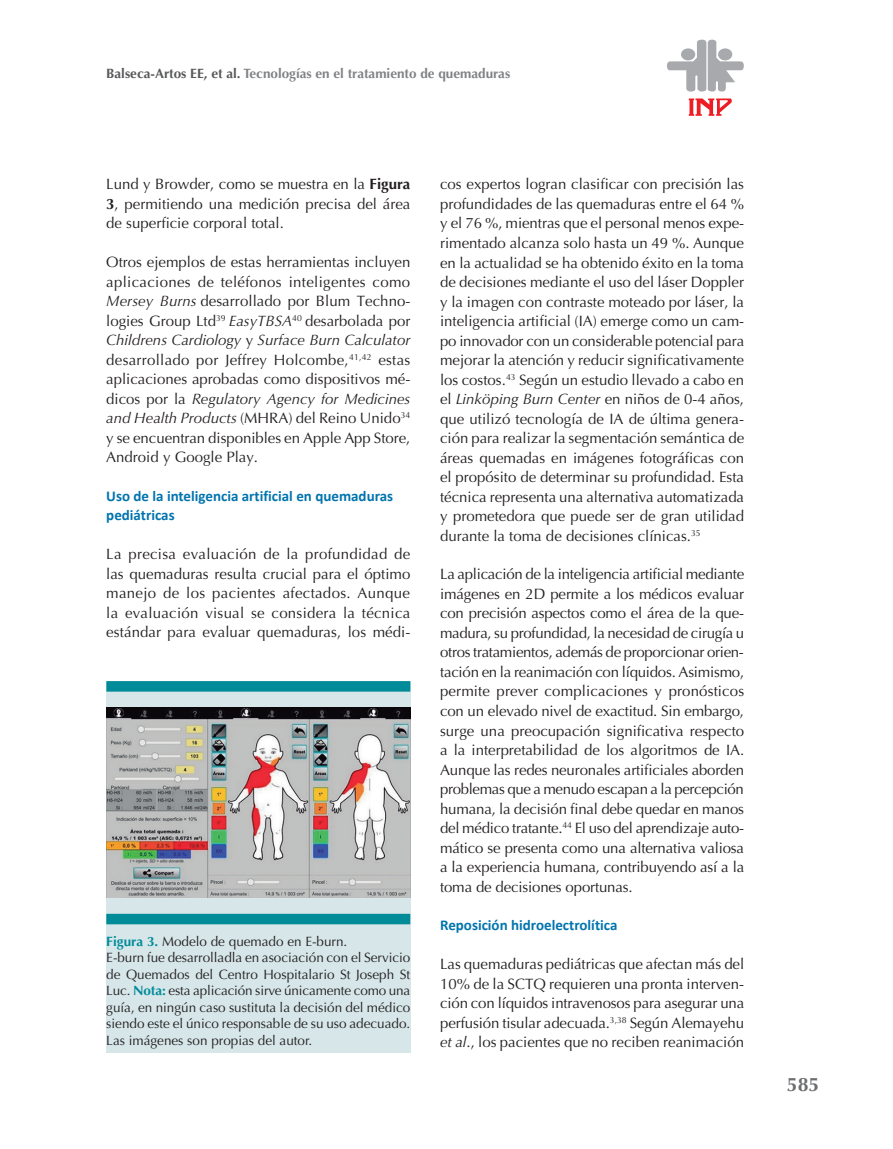
<style>
.page{position:relative;width:893px;height:1149px;background:#fff}
.page>*{position:absolute;margin:0;border:0;box-sizing:border-box;transform-origin:0 0}
.t1{font:700 19.5px "Optima";color:#6c6d70}
.t2{font:15px/19.5px "Optima";color:#231f20;text-align:justify}
.t3{font:700 15px/19.5px "Calibri";color:#0074ae}
.t4{font:13.5px/16.5px "Optima";color:#231f20}
.t5{font:700 13.5px "Optima";color:#808285}
.s1{color:#57585a}
.s2{font-weight:700}
.s3{font-style:italic}
.s4{font-weight:700;color:#008b9a}
</style>
<div class="page">
<svg style="left:689px;top:98px;width:43px;height:18px"></svg>
<svg style="left:667px;top:39px;width:77px;height:53px"></svg>
<div style="left:718px;top:48px;width:14px;height:12px;background:#a8a9ad;border-radius:50%"></div>
<div style="left:106px;top:681px;width:304px;height:371px;background:#d6e6e9"></div>
<div style="left:106px;top:681px;width:304px;height:10px;background:#008b98"></div>
<div style="left:106px;top:913px;width:304px;height:11px;background:#008b98"></div>
<img style="left:106px;top:707px;width:304px;height:190px">
<p class="t5" style="left:106px;top:66px;width:405px"><span class="s1">Balseca-Artos EE, et al.</span> Tecnologías en el tratamiento de quemaduras</p>
<p class="t2" style="left:106px;top:175px;width:306px">Lund y Browder, como se muestra en la <span class="s2">Figura 3</span>, permitiendo una medición precisa del área de superficie corporal total.</p>
<p class="t2" style="left:106px;top:252px;width:306px">Otros ejemplos de estas herramientas incluyen aplicaciones de teléfonos inteligentes como <span class="s3">Mersey Burns</span> desarrollado por Blum Techno&shy;logies Group Ltd<sup>39</sup> <span class="s3">EasyTBSA</span><sup>40</sup> desarbolada por <span class="s3">Childrens Cardiology</span> y <span class="s3">Surface Burn Calculator </span>desarrollado por Jeffrey Holcombe,<sup>41,42</sup> estas aplicaciones aprobadas como dispositivos mé&shy;dicos por la <span class="s3">Regulatory Agency for Medicines and Health Products</span> (MHRA) del Reino Unido<sup>34 </sup>y se encuentran disponibles en Apple App Store, Android y Google Play.</p>
<p class="t3" style="left:106px;top:485px;width:288px">Uso de la inteligencia artificial en quemaduras pediátricas</p>
<p class="t2" style="left:106px;top:544px;width:306px">La precisa evaluación de la profundidad de las quemaduras resulta crucial para el óptimo manejo de los pacientes afectados. Aunque la evaluación visual se considera la técnica estándar para evaluar quemaduras, los médi-</p>
<p class="t4" style="left:106px;top:932px;width:306px"><span class="s4">Figura 3.</span> Modelo de quemado en E-burn.<br>E-burn fue desarrolladla en asociación con el Servicio de Quemados del Centro Hospitalario St Joseph St Luc. <span class="s4">Nota:</span> esta aplicación sirve únicamente como una guía, en ningún caso sustituta la decisión del médico siendo este el único responsable de su uso adecuado.<br>Las imágenes son propias del autor.</p>
<p class="t2" style="left:440px;top:175px;width:306px">cos expertos logran clasificar con precisión las profundidades de las quemaduras entre el 64 % y el 76 %, mientras que el personal menos expe&shy;rimentado alcanza solo hasta un 49 %. Aunque en la actualidad se ha obtenido éxito en la toma de decisiones mediante el uso del láser Doppler y la imagen con contraste moteado por láser, la inteligencia artificial (IA) emerge como un cam&shy;po innovador con un considerable potencial para mejorar la atención y reducir significativamente los costos.<sup>43</sup> Según un estudio llevado a cabo en el <span class="s3">Linköping Burn Center</span> en niños de 0-4 años, que utilizó tecnología de IA de última genera&shy;ción para realizar la segmentación semántica de áreas quemadas en imágenes fotográficas con el propósito de determinar su profundidad. Esta técnica representa una alternativa automatizada y prometedora que puede ser de gran utilidad durante la toma de decisiones clínicas.<sup>35</sup></p>
<p class="t2" style="left:440px;top:564px;width:306px">La aplicación de la inteligencia artificial mediante imágenes en 2D permite a los médicos evaluar con precisión aspectos como el área de la que&shy;madura, su profundidad, la necesidad de cirugía u otros tratamientos, además de proporcionar orien&shy;tación en la reanimación con líquidos. Asimismo, permite prever complicaciones y pronósticos con un elevado nivel de exactitud. Sin embargo, surge una preocupación significativa respecto a la interpretabilidad de los algoritmos de IA.<br>Aunque las redes neuronales artificiales aborden problemas que a menudo escapan a la percepción humana, la decisión final debe quedar en manos del médico tratante.<sup>44</sup> El uso del aprendizaje auto&shy;mático se presenta como una alternativa valiosa a la experiencia humana, contribuyendo así a la toma de decisiones oportunas.</p>
<p class="t3" style="left:440px;top:914px;width:179px">Reposición hidroelectrolítica</p>
<p class="t2" style="left:440px;top:954px;width:306px">Las quemaduras pediátricas que afectan más del 10% de la SCTQ requieren una pronta interven&shy;ción con líquidos intravenosos para asegurar una perfusión tisular adecuada.<sup>3,38</sup> Según Alemayehu <span class="s3">et al</span>., los pacientes que no reciben reanimación</p>
<h1 class="t1" style="left:787px;top:1072px;width:34px">585</h1>
</div>
